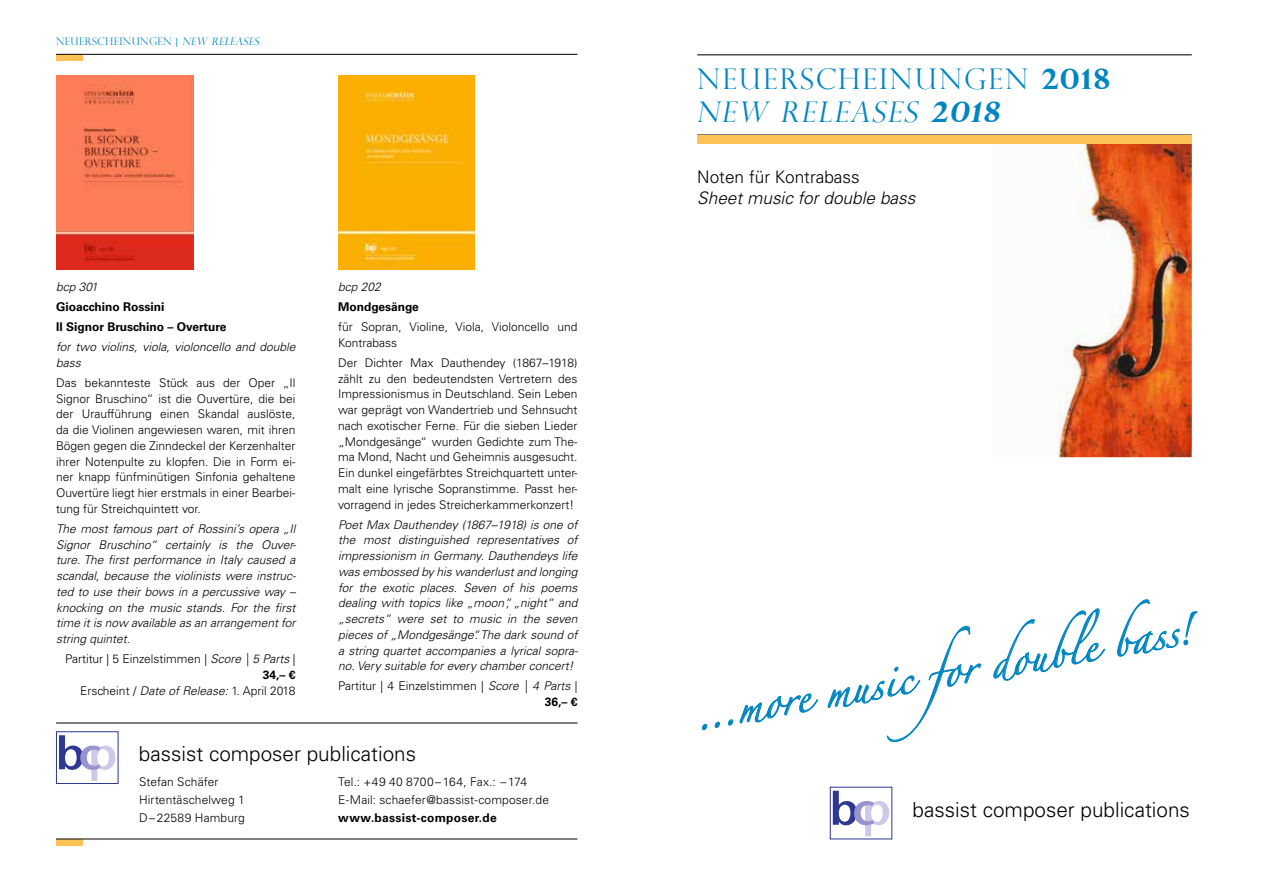
<style>
.page{position:relative;width:1263px;height:893px;background:#fff}
.page>*{position:absolute;margin:0;border:0;box-sizing:border-box;transform-origin:0 0}
.t1{font:30px "Zapfino";color:#0085c2}
.t2{font:300 28.5px/33.2px "Perpetua Titling";letter-spacing:.07em;color:#0085c2}
.t3{font:300 20.7px "Univers LT Std";color:#000}
.t4{font:italic 300 17.25px "Univers LT Std";color:#000}
.t5{font:300 17.25px "Univers LT Std";color:#000}
.t6{font:300 12px/15.8px "Univers LT Std";color:#000}
.t7{font:italic 300 12px/15.8px "Univers LT Std";color:#000;text-align:justify}
.t8{font:700 12px/20px "Univers LT Std";color:#000}
.t9{font:700 12px "Univers LT Std";letter-spacing:.025em;color:#000}
.t10{font:300 10.5px "Perpetua Titling";letter-spacing:.03em;color:#0085c2}
.s1{font-style:italic}
.s2{font-weight:700}
.s3{font-weight:700;font-style:italic}
</style>
<div class="page">
<hr style="left:56px;top:54px;width:521px;height:1px;background:#000">
<img style="left:1057px;top:144px;width:135px;height:313px">
<hr style="left:697px;top:134px;width:495px;height:2px;background:#000">
<hr style="left:697px;top:54px;width:495px;height:1px;background:#000">
<svg style="left:833px;top:791px;width:56px;height:45px"></svg>
<svg style="left:702px;top:693px;width:116px;height:38px"></svg>
<svg style="left:827px;top:625px;width:155px;height:118px"></svg>
<svg style="left:993px;top:608px;width:112px;height:73px"></svg>
<svg style="left:1117px;top:599px;width:81px;height:58px"></svg>
<svg style="left:59px;top:735px;width:56px;height:46px"></svg>
<div style="left:56px;top:731px;width:62px;height:53px;border:1px solid #2d3892"></div>
<hr style="left:56px;top:723px;width:521px;height:1px;background:#000">
<hr style="left:56px;top:839px;width:521px;height:1px;background:#000">
<div style="left:56px;top:839px;width:27px;height:7px;background:#ffc257"></div>
<img style="left:338px;top:75px;width:137px;height:194px">
<div style="left:56px;top:54px;width:27px;height:7px;background:#ffc257"></div>
<div style="left:697px;top:135px;width:495px;height:9px;background:#ffc257"></div>
<img style="left:56px;top:75px;width:137px;height:194px">
<p class="t10" style="left:56px;top:35px;width:207px">NEUERSCHEINUNGEN | <span class="s1">NEW RELEASES</span></p>
<p class="t7" style="left:56px;top:279px;width:43px">bcp 301</p>
<p class="t8" style="left:56px;top:297px;width:172px">Gioacchino Rossini<br>Il Signor Bruschino – Overture</p>
<p class="t7" style="left:56px;top:339px;width:241px">for two violins, viola, violoncello and double bass</p>
<p class="t6" style="left:56px;top:375px;width:241px;text-align:justify">Das bekannteste Stück aus der Oper „Il Signor Bruschino“ ist die Ouvertüre, die bei der Uraufführung einen Skandal auslöste, da die Violinen angewiesen waren, mit ihren Bögen gegen die Zinndeckel der Kerzenhalter ihrer Notenpulte zu klopfen. Die in Form ei&shy;ner knapp fünfminütigen Sinfonia gehaltene Ouvertüre liegt hier erstmals in einer Bearbei&shy;tung für Streichquintett vor.</p>
<p class="t7" style="left:56px;top:521px;width:241px">The most famous part of Rossini’s opera „Il Signor Bruschino“ certainly is the Ouver&shy;ture. The first performance in Italy caused a scandal, because the violinists were instruc&shy;ted to use their bows in a percussive way – knocking on the music stands. For the first time it is now available as an arrangement for string quintet.</p>
<p class="t6" style="left:65px;top:651px;width:232px;text-align:right">Partitur | 5 Einzelstimmen | <span class="s1">Score | 5 Parts</span> |<br><span class="s2">34,– €<br></span>Erscheint / <span class="s1">Date of Release:</span> 1. April 2018</p>
<p class="t7" style="left:338px;top:279px;width:44px">bcp 202</p>
<p class="t8" style="left:338px;top:297px;width:82px">Mondgesänge</p>
<p class="t6" style="left:338px;top:319px;width:241px">für Sopran, Violine, Viola, Violoncello und<br>Kontrabass</p>
<p class="t6" style="left:338px;top:355px;width:241px;text-align:justify">Der Dichter Max Dauthendey (1867–1918) zählt zu den bedeutendsten Vertretern des Impressionismus in Deutschland. Sein Leben war geprägt von Wandertrieb und Sehnsucht nach exotischer Ferne. Für die sieben Lieder „Mondgesänge“ wurden Gedichte zum The&shy;ma Mond, Nacht und Geheimnis ausgesucht.<br>Ein dunkel eingefärbtes Streichquartett unter&shy;malt eine lyrische Sopranstimme. Passt her&shy;vorragend in jedes Streicherkammerkonzert!</p>
<p class="t7" style="left:338px;top:517px;width:241px">Poet Max Dauthendey (1867–1918) is one of the most distinguished representatives of impressionism in Germany. Dauthendeys life was embossed by his wanderlust and longing for the exotic places. Seven of his poems dealing with topics like „moon“, „night“ and „secrets“ were set to music in the seven pieces of „Mondgesänge“. The dark sound of a string quartet accompanies a lyrical sopra&shy;no. Very suitable for every chamber concert!</p>
<p class="t6" style="left:338px;top:678px;width:241px;text-align:right">Partitur | 4 Einzelstimmen | <span class="s1">Score | 4 Parts</span> |<br><span class="s2">36,– €</span></p>
<h3 class="t3" style="left:139px;top:741px;width:279px">bassist composer publications</h3>
<p class="t6" style="left:139px;top:773px;width:107px;line-height:17.9px">Stefan Schäfer<br>Hirtentäschelweg 1<br>D–22589 Hamburg</p>
<p class="t6" style="left:338px;top:773px;width:212px;line-height:17.9px">Tel.: +49 40 8700–164, Fax.: –174<br>E-Mail: schaefer@bassist-composer.de</p>
<p class="t9" style="left:338px;top:810px;width:160px">www.bassist-composer.de</p>
<h2 class="t2" style="left:696px;top:62px;width:415px">NEUERSCHEINUNGEN <span class="s2">2018<br></span><span class="s1">NEW RELEASES</span> <span class="s3">2018</span></h2>
<h3 class="t5" style="left:697px;top:167px;width:164px">Noten für Kontrabass</h3>
<h3 class="t4" style="left:697px;top:187px;width:220px">Sheet music for double bass</h3>
<h1 class="t1" style="left:691px;top:703px;width:506px;rotate:-10deg">…more music for double bass!</h1>
<h3 class="t3" style="left:913px;top:797px;width:279px">bassist composer publications</h3>
</div>
